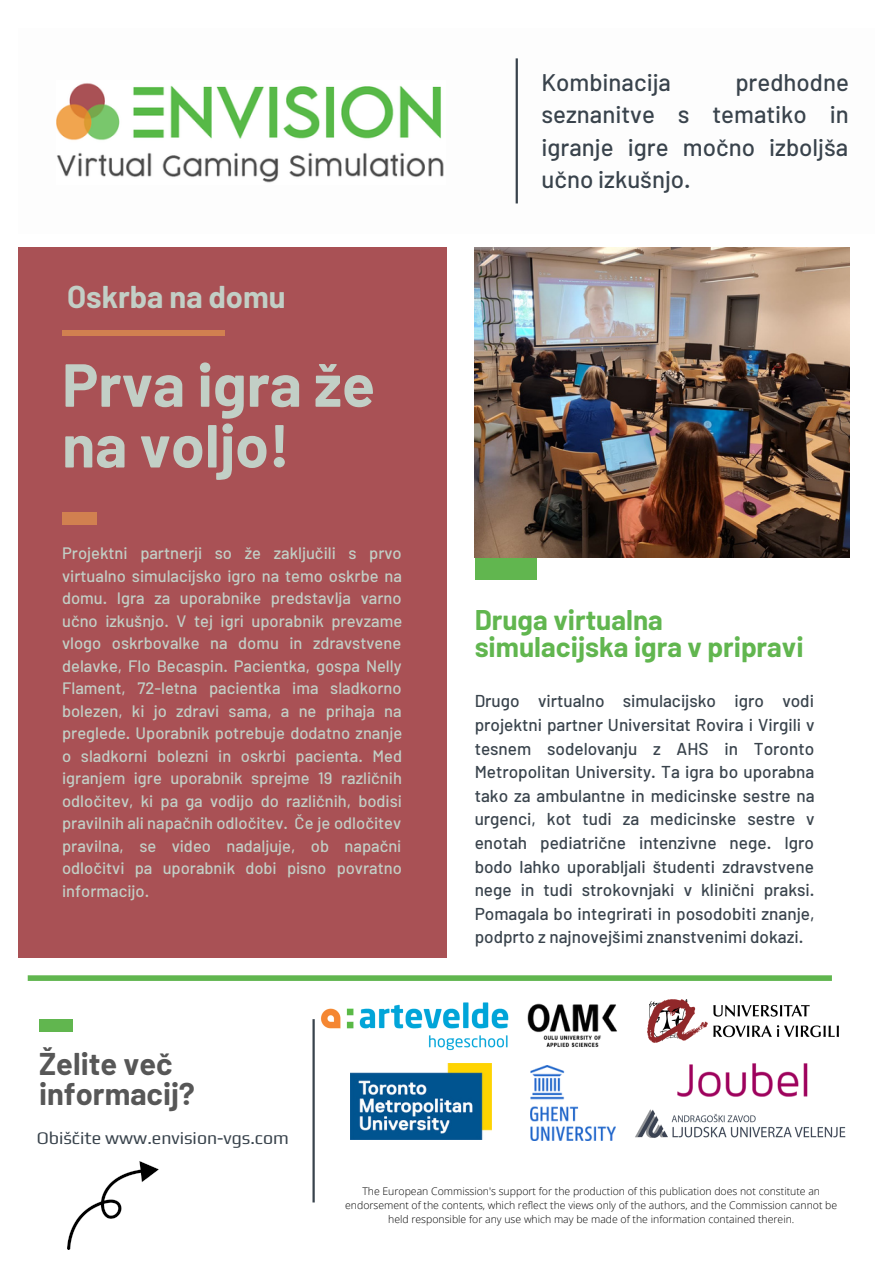
<style>
.page{position:relative;width:893px;height:1264px;background:#fff}
.page>*{position:absolute;margin:0;border:0;box-sizing:border-box;transform-origin:0 0}
.t1{font:700 60.6px/60.8px "Barlow";color:#c2cfc6}
.t2{font:700 30.75px/30.3px "Barlow";color:#575757}
.t3{font:700 30.75px "Barlow";color:#c2cfc6}
.t4{font:700 27.75px/27px "Barlow";color:#61b64f}
.t5{font:500 24px/32.5px "Barlow";color:#39434c;text-align:justify}
.t6{font:17.7px "Play";color:#39434c}
.t7{font:500 17.25px/23.5px "Barlow";color:#39434c;text-align:justify}
.t8{font:500 16.5px/22.5px "Barlow";color:#c2cfc6;text-align:justify}
.t9{font:300 10.5px/14px "Open Sans";color:#000;text-align:center}
</style>
<div class="page">
<div style="left:18px;top:248px;width:428px;height:710px;background:#a95155"></div>
<div style="left:474px;top:556px;width:62px;height:24px;background:#61b64f"></div>
<hr style="left:515px;top:58px;width:3px;height:145px;background:#39434c">
<hr style="left:312px;top:1019px;width:3px;height:183px;background:#39434c">
<div style="left:39px;top:1018px;width:33px;height:13px;background:#61b64f"></div>
<div style="left:62px;top:330px;width:162px;height:5px;background:#d18050"></div>
<div style="left:62px;top:512px;width:34px;height:13px;background:#d18050"></div>
<img style="left:57px;top:83px;width:387px;height:100px">
<img style="left:474px;top:248px;width:375px;height:309px">
<img style="left:527px;top:1003px;width:90px;height:44px">
<img style="left:350px;top:1063px;width:141px;height:76px">
<img style="left:677px;top:1063px;width:131px;height:34px">
<img style="left:635px;top:1109px;width:211px;height:29px">
<img style="left:647px;top:999px;width:191px;height:43px">
<img style="left:314px;top:1002px;width:195px;height:48px">
<img style="left:530px;top:1065px;width:85px;height:75px">
<div style="left:28px;top:975px;width:803px;height:5px;background:#61b64f"></div>
<img style="left:67px;top:1161px;width:91px;height:88px">
<h2 class="t3" style="left:67px;top:277px;width:220px">Oskrba na domu</h2>
<h1 class="t1" style="left:62px;top:352px;width:314px">Prva igra že na voljo!</h1>
<p class="t8" style="left:62px;top:541px;width:341px">Projektni partnerji so že zaključili s prvo virtualno simulacijsko igro na temo oskrbe na domu. Igra za uporabnike predstavlja varno učno izkušnjo. V tej igri uporabnik prevzame vlogo oskrbovalke na domu in zdravstvene delavke, Flo Becaspin. Pacientka, gospa Nelly Flament, 72-letna pacientka ima sladkorno bolezen, ki jo zdravi sama, a ne prihaja na preglede. Uporabnik potrebuje dodatno znanje o sladkorni bolezni in oskrbi pacienta. Med igranjem igre uporabnik sprejme 19 različnih odločitev, ki pa ga vodijo do različnih, bodisi pravilnih ali napačnih odločitev. Če je odločitev pravilna, se video nadaljuje, ob napačni odločitvi pa uporabnik dobi pisno povratno informacijo.</p>
<h2 class="t2" style="left:39px;top:1047px;width:157px">Želite več informacij?</h2>
<p class="t6" style="left:37px;top:1127px;width:254px">Obiščite www.envision-vgs.com</p>
<h3 class="t5" style="left:541px;top:65px;width:131px">Kombinacija</h3>
<h3 class="t5" style="left:541px;top:65px;width:309px;text-indent:194px">predhodne seznanitve s tematiko in igranje igre močno izboljša učno izkušnjo.</h3>
<h3 class="t4" style="left:474px;top:606px;width:330px">Druga virtualna simulacijska igra v pripravi</h3>
<p class="t7" style="left:474px;top:688px;width:341px">Drugo virtualno simulacijsko igro vodi projektni partner Universitat Rovira i Virgili v tesnem sodelovanju z AHS in Toronto Metropolitan University. Ta igra bo uporabna tako za ambulantne in medicinske sestre na urgenci, kot tudi za medicinske sestre v enotah pediatrične intenzivne nege. Igro bodo lahko uporabljali študenti zdravstvene nege in tudi strokovnjaki v klinični praksi.<br>Pomagala bo integrirati in posodobiti znanje, podprto z najnovejšimi znanstvenimi dokazi.</p>
<p class="t9" style="left:345px;top:1183px;width:493px">The European Commission's support for the production of this publication does not constitute an endorsement of the contents, which reflect the views only of the authors, and the Commission cannot be held responsible for any use which may be made of the information contained therein.</p>
</div>
